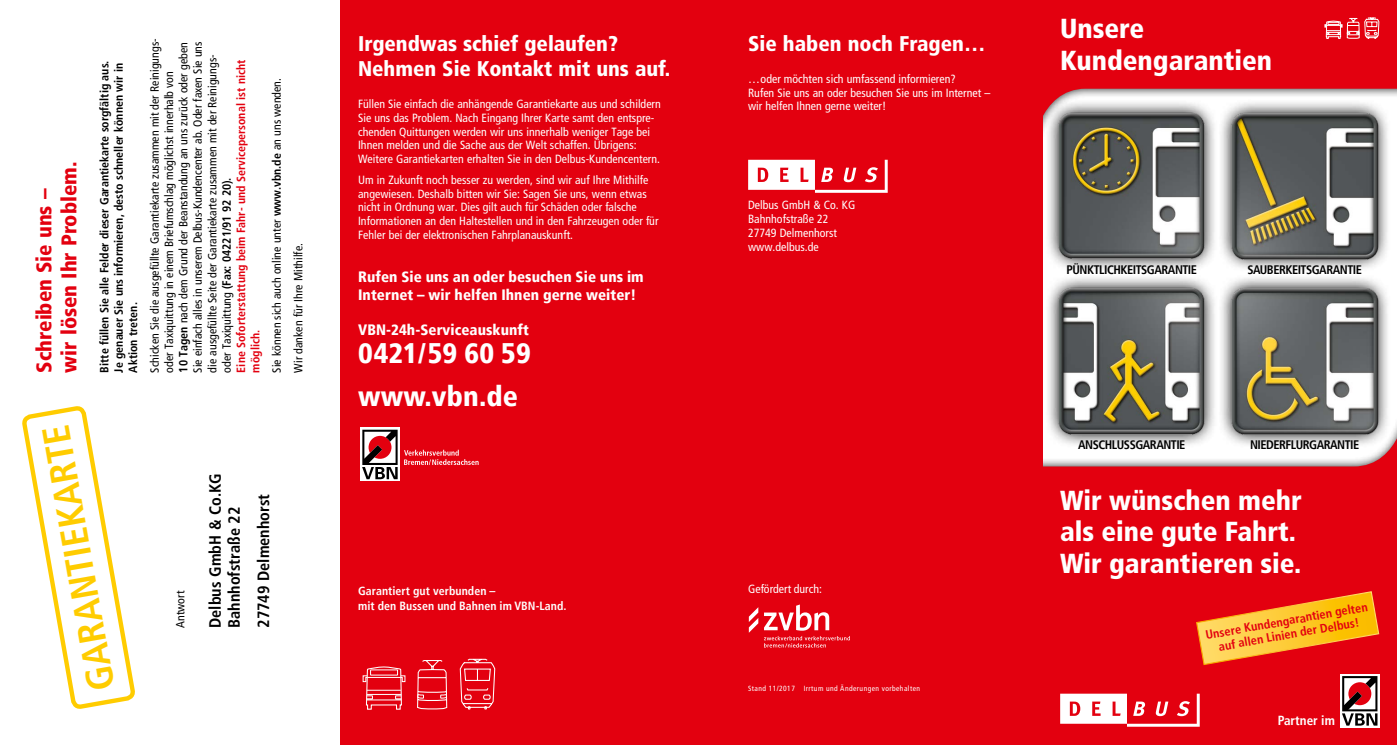
<style>
.page{position:relative;width:1397px;height:745px;background:#fff}
.page>*{position:absolute;margin:0;border:0;box-sizing:border-box;transform-origin:0 0}
.t1{font:700 condensed 38.12px "Frutiger";color:#fc0}
.t2{font:900 condensed 28.25px/42.9px "Frutiger";letter-spacing:.005em;color:#fff}
.t3{font:900 condensed 27.5px/31.2px "Frutiger LTCE";color:#fff}
.t4{font:900 condensed 21.25px/25px "Frutiger LTCE";color:#fff}
.t5{font:900 condensed 21.25px/25px "Frutiger LTCE";color:#e3000f}
.t6{font:700 condensed 16.25px/18.8px "Frutiger";color:#000}
.t7{font:900 condensed 15px/18.1px "Frutiger";letter-spacing:.005em;color:#fff}
.t8{font:700 condensed 13.12px "Frutiger";color:#fff}
.t9{font:700 condensed 12.38px "Frutiger";letter-spacing:-.04em;color:#000}
.t10{font:700 condensed 12.25px/13.8px "Frutiger";color:#e3000f;text-align:center}
.t11{font:condensed 11.88px/13.8px "Frutiger";color:#fff}
.t12{font:condensed 11.88px/14.4px "Frutiger";color:#000}
.t13{font:700 condensed 11.88px/14.4px "Frutiger";color:#000}
.t14{font:700 condensed 11.88px/15px "Frutiger";letter-spacing:.005em;color:#fff}
.t15{font:condensed 7.5px "Frutiger";letter-spacing:.06em;color:#fff}
.s1{font-weight:700}
.s2{font-weight:700;color:#e3000f}
</style>
<div class="page">
<svg style="left:1042px;top:0;width:354px;height:151px;background:#e11220"></svg>
<svg style="left:1042px;top:404px;width:354px;height:340px;background:#e31220"></svg>
<div style="left:1339px;top:673px;width:39px;height:53px;background:#fff"></div>
<svg style="left:1342px;top:676px;width:35px;height:49px"></svg>
<svg style="left:1324px;top:18px;width:54px;height:21px"></svg>
<div style="left:340px;top:0;width:702px;height:744px;background:#e3000f"></div>
<svg style="left:23px;top:407px;width:111px;height:300px"></svg>
<svg style="left:459px;top:658px;width:36px;height:51px"></svg>
<svg style="left:362px;top:666px;width:43px;height:43px"></svg>
<svg style="left:417px;top:660px;width:31px;height:48px"></svg>
<svg style="left:748px;top:604px;width:101px;height:43px"></svg>
<svg style="left:360px;top:427px;width:39px;height:53px"></svg>
<svg style="left:404px;top:449px;width:74px;height:15px"></svg>
<svg style="left:362px;top:429px;width:35px;height:50px"></svg>
<img style="left:1219px;top:97px;width:172px;height:172px">
<img style="left:1044px;top:97px;width:175px;height:172px">
<img style="left:1219px;top:277px;width:172px;height:170px">
<img style="left:1044px;top:277px;width:175px;height:170px">
<svg style="left:1059px;top:693px;width:140px;height:33px"></svg>
<svg style="left:1195px;top:590px;width:184px;height:75px;background:#f17221"></svg>
<svg style="left:748px;top:160px;width:139px;height:33px"></svg>
<h3 class="t5" style="left:31px;top:372px;width:212px;rotate:-90deg">Schreiben Sie uns – wir lösen Ihr Problem.</h3>
<p class="t13" style="left:97px;top:372px;width:313px;rotate:-90deg">Bitte füllen Sie alle Felder dieser Garantiekarte sorgfältig aus.<br>Je genauer Sie uns informieren, desto schneller können wir in<br>Aktion treten.</p>
<p class="t12" style="left:147px;top:372px;width:335px;rotate:-90deg">Schicken Sie die ausgefüllte Garantiekarte zusammen mit der Reinigungs&shy;oder Taxiquittung in einem Briefumschlag möglichst innerhalb von<br><span class="s1">10 Tagen</span> nach dem Grund der Beanstandung an uns zurück oder geben Sie einfach alles in unserem Delbus-Kundencenter ab. Oder faxen Sie uns die ausgefüllte Seite der Garantiekarte zusammen mit der Reinigungs&shy;oder Taxiquittung <span class="s1">(Fax: 04221/91 92 20).<br></span><span class="s2">Eine Soforterstattung beim Fahr- und Servicepersonal ist nicht möglich.</span></p>
<p class="t12" style="left:266px;top:372px;width:296px;line-height:21.5px;rotate:-90deg">Sie können sich auch online unter <span class="s1">www.vbn.de</span> an uns wenden.<br>Wir danken für Ihre Mithilfe.</p>
<h1 class="t1" style="left:80px;top:694px;width:270px;rotate:-100deg">GARANTIEKARTE</h1>
<p class="t12" style="left:173px;top:627px;width:38px;rotate:-90deg">Antwort</p>
<h3 class="t6" style="left:206px;top:627px;width:156px;rotate:-90deg">Delbus GmbH &amp; Co.KG<br>Bahnhofstraße 22</h3>
<h3 class="t6" style="left:254px;top:627px;width:135px;rotate:-90deg">27749 Delmenhorst</h3>
<h3 class="t4" style="left:358px;top:31px;width:314px">Irgendwas schief gelaufen?<br>Nehmen Sie Kontakt mit uns auf.</h3>
<p class="t11" style="left:358px;top:97px;width:304px">Füllen Sie einfach die anhängende Garantiekarte aus und schildern Sie uns das Problem. Nach Eingang Ihrer Karte samt den entspre&shy;chenden Quittungen werden wir uns innerhalb weniger Tage bei Ihnen melden und die Sache aus der Welt schaffen. Übrigens:<br>Weitere Garantiekarten erhalten Sie in den Delbus-Kundencentern.</p>
<p class="t11" style="left:358px;top:173px;width:302px">Um in Zukunft noch besser zu werden, sind wir auf Ihre Mithilfe angewiesen. Deshalb bitten wir Sie: Sagen Sie uns, wenn etwas nicht in Ordnung war. Dies gilt auch für Schäden oder falsche Informationen an den Haltestellen und in den Fahrzeugen oder für Fehler bei der elektronischen Fahrplanauskunft.</p>
<p class="t7" style="left:358px;top:268px;width:287px">Rufen Sie uns an oder besuchen Sie uns im<br>Internet – wir helfen Ihnen gerne weiter!</p>
<p class="t7" style="left:358px;top:320px;width:172px">VBN-24h-Serviceauskunft</p>
<h2 class="t2" style="left:358px;top:332px;width:174px">0421/59 60 59 www.vbn.de</h2>
<h3 class="t4" style="left:748px;top:31px;width:239px">Sie haben noch Fragen…</h3>
<p class="t11" style="left:748px;top:72px;width:244px">…oder möchten sich umfassend informieren?<br>Rufen Sie uns an oder besuchen Sie uns im Internet – wir helfen Ihnen gerne weiter!</p>
<p class="t11" style="left:748px;top:198px;width:109px">Delbus GmbH &amp; Co. KG<br>Bahnhofstraße 22<br>27749 Delmenhorst www.delbus.de</p>
<p class="t14" style="left:358px;top:582px;width:210px">Garantiert gut verbunden –<br>mit den Bussen und Bahnen im VBN-Land.</p>
<p class="t11" style="left:748px;top:582px;width:75px">Gefördert durch:</p>
<p class="t15" style="left:748px;top:684px;width:173px">Stand 11/2017 Irrtum und Änderungen vorbehalten</p>
<h3 class="t3" style="left:1059px;top:13px;width:213px">Unsere<br>Kundengarantien</h3>
<p class="t9" style="left:1066px;top:262px;width:132px">PÜNKTLICHKEITSGARANTIE</p>
<p class="t9" style="left:1247px;top:262px;width:116px">SAUBERKEITSGARANTIE</p>
<p class="t9" style="left:1077px;top:437px;width:109px">ANSCHLUSSGARANTIE</p>
<p class="t9" style="left:1249px;top:437px;width:111px">NIEDERFLURGARANTIE</p>
<h3 class="t3" style="left:1059px;top:484px;width:243px">Wir wünschen mehr als eine gute Fahrt.<br>Wir garantieren sie.</h3>
<p class="t10" style="left:1204px;top:627px;width:166px;rotate:-10deg">Unsere Kundengarantien gelten auf allen Linien der Delbus!</p>
<p class="t8" style="left:1277px;top:712px;width:58px">Partner im</p>
</div>
